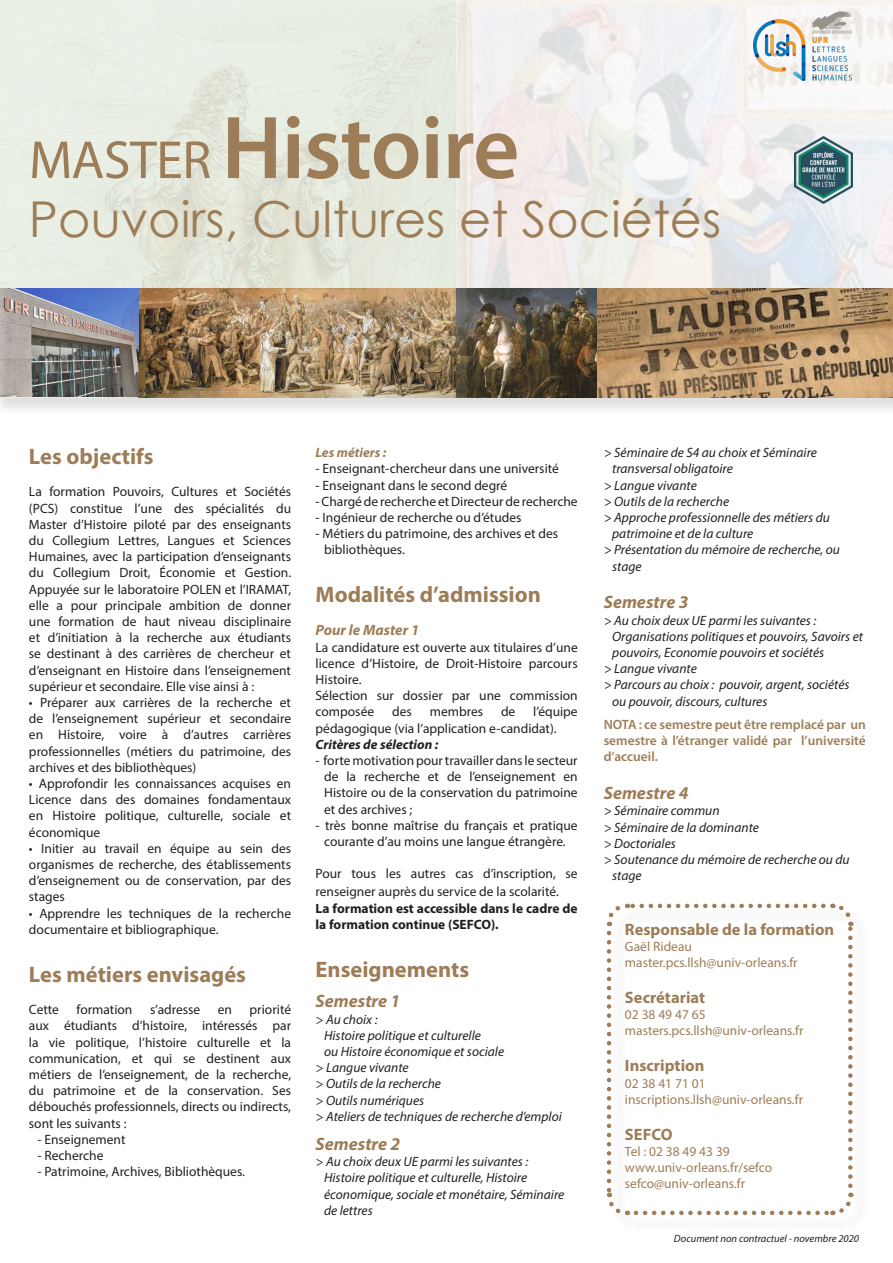
<style>
.page{position:relative;width:893px;height:1263px;background:#fff}
.page>*{position:absolute;margin:0;border:0;box-sizing:border-box;transform-origin:0 0}
.t1{font:600 90px "Myriad Pro";letter-spacing:-.01em;color:#9d7d57}
.t2{font:49.5px "Century Gothic";color:#9d7d57}
.t3{font:700 22.5px "Myriad Pro";color:#9d7d57}
.t4{font:italic 700 18px "Myriad Pro";color:#9d7d57}
.t5{font:700 16.5px "Myriad Pro";color:#9d7d57}
.t6{font:italic 700 15px "Myriad Pro";color:#9d7d57}
.t7{font:13.5px/16.2px "Myriad Pro";color:#231f20;text-align:justify}
.t8{font:italic 13.5px/16.2px "Myriad Pro";color:#231f20}
.t9{font:13.5px "Myriad Pro";color:#9d7d57}
.t10{font:600 13.5px/16.2px "Myriad Pro";color:#9d7d57;text-align:justify}
.t11{font:700 13.5px/16.2px "Myriad Pro";color:#231f20}
.t12{font:italic 700 13.5px "Myriad Pro";color:#231f20}
.t13{font:italic 700 13.5px "Myriad Pro";color:#9d7d57}
.t14{font:italic 10.5px "Myriad Pro";color:#231f20}
.s1{font-weight:400;font-size:54px}
</style>
<div class="page">
<div style="left:0;top:0;width:893px;height:416px;background:#231f20;opacity:.14"></div>
<img style="left:456px;top:0;width:437px;height:288px">
<img style="left:466px;top:288px;width:131px;height:109px">
<img style="left:597px;top:288px;width:296px;height:109px">
<img style="left:0;top:1px;width:466px;height:396px">
<svg style="left:606px;top:933px;width:22px;height:283px"></svg>
<svg style="left:636px;top:1193px;width:218px;height:23px"></svg>
<svg style="left:832px;top:903px;width:22px;height:283px"></svg>
<svg style="left:606px;top:903px;width:217px;height:23px"></svg>
<img style="left:753px;top:11px;width:98px;height:70px">
<img style="left:794px;top:136px;width:59px;height:68px">
<p class="t1" style="left:29px;top:91px;width:492px"><span class="s1">MASTER</span> Histoire</p>
<p class="t2" style="left:29px;top:185px;width:694px">Pouvoirs, Cultures et Sociétés</p>
<p class="t3" style="left:29px;top:442px;width:126px">Les objectifs</p>
<p class="t7" style="left:29px;top:483px;width:264px">La formation Pouvoirs, Cultures et Sociétés (PCS) constitue l’une des spécialités du Master d’Histoire piloté par des enseignants du Collegium Lettres, Langues et Sciences Humaines, avec la participation d’enseignants du Collegium Droit, Économie et Gestion.<br>Appuyée sur le laboratoire POLEN et l’IRAMAT, elle a pour principale ambition de donner une formation de haut niveau disciplinaire et d’initiation à la recherche aux étudiants se destinant à des carrières de chercheur et d’enseignant en Histoire dans l’enseignement supérieur et secondaire. Elle vise ainsi à :</p>
<p class="t7" style="left:29px;top:694px;width:264px">• Préparer aux carrières de la recherche et de l’enseignement supérieur et secondaire en Histoire, voire à d’autres carrières professionnelles (métiers du patrimoine, des archives et des bibliothèques)</p>
<p class="t7" style="left:29px;top:775px;width:264px">• Approfondir les connaissances acquises en Licence dans des domaines fondamentaux en Histoire politique, culturelle, sociale et économique</p>
<p class="t7" style="left:29px;top:840px;width:264px">• Initier au travail en équipe au sein des organismes de recherche, des établissements d’enseignement ou de conservation, par des stages</p>
<p class="t7" style="left:29px;top:905px;width:264px">• Apprendre les techniques de la recherche documentaire et bibliographique.</p>
<p class="t3" style="left:29px;top:959px;width:219px">Les métiers envisagés</p>
<p class="t7" style="left:29px;top:1001px;width:32px">Cette</p>
<p class="t7" style="left:77px;top:1001px;width:57px">formation</p>
<p class="t7" style="left:150px;top:1001px;width:52px">s’adresse</p>
<p class="t7" style="left:218px;top:1001px;width:16px">en</p>
<p class="t7" style="left:29px;top:1001px;width:264px;text-indent:221px">priorité aux étudiants d’histoire, intéressés par la vie politique, l’histoire culturelle et la communication, et qui se destinent aux métiers de l’enseignement, de la recherche, du patrimoine et de la conservation. Ses débouchés professionnels, directs ou indirects, sont les suivants :</p>
<p class="t7" style="left:37px;top:1131px;width:90px">- Enseignement</p>
<p class="t7" style="left:37px;top:1147px;width:67px">- Recherche</p>
<p class="t7" style="left:37px;top:1163px;width:209px">- Patrimoine, Archives, Bibliothèques.</p>
<p class="t13" style="left:316px;top:444px;width:72px">Les métiers :</p>
<p class="t7" style="left:316px;top:460px;width:245px">- Enseignant-chercheur dans une université</p>
<p class="t7" style="left:316px;top:477px;width:193px">- Enseignant dans le second degré</p>
<p class="t7" style="left:316px;top:493px;width:264px">- Chargé de recherche et Directeur de recherche</p>
<p class="t7" style="left:316px;top:509px;width:207px">- Ingénieur de recherche ou d’études</p>
<p class="t7" style="left:324px;top:525px;width:236px;text-indent:-9px">- Métiers du patrimoine, des archives et des bibliothèques.</p>
<p class="t3" style="left:316px;top:580px;width:227px">Modalités d’admission</p>
<p class="t6" style="left:316px;top:621px;width:105px">Pour le Master 1</p>
<p class="t7" style="left:316px;top:639px;width:264px">La candidature est ouverte aux titulaires d’une licence d’Histoire, de Droit-Histoire parcours Histoire.</p>
<p class="t7" style="left:316px;top:687px;width:264px">Sélection sur dossier par une commission composée</p>
<p class="t7" style="left:316px;top:703px;width:264px;text-indent:218px">l’équipe pédagogique (via l’application e-candidat).</p>
<p class="t12" style="left:316px;top:735px;width:124px">Critères de sélection :</p>
<p class="t7" style="left:324px;top:752px;width:255px;text-indent:-9px">- forte motivation pour travailler dans le secteur de la recherche et de l’enseignement en Histoire ou de la conservation du patrimoine et des archives ;</p>
<p class="t7" style="left:316px;top:817px;width:264px;text-align:center">- très bonne maîtrise du français et pratique courante d’au moins une langue étrangère.</p>
<p class="t7" style="left:316px;top:865px;width:264px;line-height:18px">Pour tous les autres cas d’inscription, se renseigner auprès du service de la scolarité.</p>
<p class="t11" style="left:316px;top:899px;width:264px">La formation est accessible dans le cadre de la formation continue (SEFCO).</p>
<p class="t3" style="left:316px;top:954px;width:155px">Enseignements</p>
<p class="t4" style="left:316px;top:990px;width:86px">Semestre 1</p>
<p class="t8" style="left:316px;top:1011px;width:63px">&gt; Au choix :</p>
<p class="t8" style="left:324px;top:1027px;width:158px">Histoire politique et culturelle</p>
<p class="t8" style="left:324px;top:1043px;width:182px">ou Histoire économique et sociale</p>
<p class="t8" style="left:316px;top:1059px;width:95px">&gt; Langue vivante</p>
<p class="t8" style="left:316px;top:1075px;width:127px">&gt; Outils de la recherche</p>
<p class="t8" style="left:316px;top:1092px;width:110px">&gt; Outils numériques</p>
<p class="t8" style="left:316px;top:1108px;width:248px">&gt; Ateliers de techniques de recherche d’emploi</p>
<p class="t4" style="left:316px;top:1132px;width:86px">Semestre 2</p>
<p class="t8" style="left:316px;top:1153px;width:214px">&gt; Au choix deux UE parmi les suivantes :</p>
<p class="t8" style="left:324px;top:1169px;width:242px">Histoire politique et culturelle, Histoire économique, sociale et monétaire, Séminaire de lettres</p>
<p class="t7" style="left:392px;top:703px;width:21px">des</p>
<p class="t7" style="left:430px;top:703px;width:55px">membres</p>
<p class="t7" style="left:501px;top:703px;width:16px">de</p>
<p class="t8" style="left:612px;top:444px;width:206px;text-indent:-9px">&gt; Séminaire de S4 au choix et Séminaire transversal obligatoire</p>
<p class="t8" style="left:604px;top:477px;width:95px">&gt; Langue vivante</p>
<p class="t8" style="left:604px;top:493px;width:127px">&gt; Outils de la recherche</p>
<p class="t8" style="left:612px;top:509px;width:219px;text-indent:-9px">&gt; Approche professionnelle des métiers du patrimoine et de la culture</p>
<p class="t8" style="left:612px;top:541px;width:229px;text-indent:-9px">&gt; Présentation du mémoire de recherche, ou stage</p>
<p class="t4" style="left:604px;top:591px;width:86px">Semestre 3</p>
<p class="t8" style="left:604px;top:612px;width:214px">&gt; Au choix deux UE parmi les suivantes :</p>
<p class="t8" style="left:612px;top:628px;width:252px">Organisations politiques et pouvoirs, Savoirs et pouvoirs, Economie pouvoirs et sociétés</p>
<p class="t8" style="left:604px;top:660px;width:95px">&gt; Langue vivante</p>
<p class="t8" style="left:612px;top:676px;width:239px;text-indent:-9px">&gt; Parcours au choix : pouvoir, argent, sociétés ou pouvoir, discours, cultures</p>
<p class="t10" style="left:604px;top:716px;width:264px">NOTA : ce semestre peut être remplacé par un semestre à l’étranger validé par l’université d’accueil.</p>
<p class="t4" style="left:604px;top:781px;width:86px">Semestre 4</p>
<p class="t8" style="left:604px;top:802px;width:117px">&gt; Séminaire commun</p>
<p class="t8" style="left:604px;top:819px;width:157px">&gt; Séminaire de la dominante</p>
<p class="t8" style="left:604px;top:835px;width:74px">&gt; Doctoriales</p>
<p class="t8" style="left:612px;top:851px;width:239px;text-indent:-9px">&gt; Soutenance du mémoire de recherche ou du stage</p>
<p class="t5" style="left:625px;top:918px;width:211px">Responsable de la formation</p>
<p class="t9" style="left:625px;top:938px;width:69px">Gaël Rideau</p>
<p class="t9" style="left:625px;top:954px;width:174px">master.pcs.llsh@univ-orleans.fr</p>
<p class="t5" style="left:625px;top:987px;width:82px">Secrétariat</p>
<p class="t9" style="left:625px;top:1006px;width:82px">02 38 49 47 65</p>
<p class="t9" style="left:625px;top:1022px;width:180px">masters.pcs.llsh@univ-orleans.fr</p>
<p class="t5" style="left:625px;top:1055px;width:81px">Inscription</p>
<p class="t9" style="left:625px;top:1075px;width:82px">02 38 41 71 01</p>
<p class="t9" style="left:625px;top:1091px;width:180px">inscriptions.llsh@univ-orleans.fr</p>
<p class="t5" style="left:625px;top:1123px;width:49px">SEFCO</p>
<p class="t9" style="left:625px;top:1143px;width:106px">Tel : 02 38 49 43 39</p>
<p class="t9" style="left:625px;top:1159px;width:149px">www.univ-orleans.fr/sefco</p>
<p class="t9" style="left:625px;top:1175px;width:122px">sefco@univ-orleans.fr</p>
<p class="t14" style="left:674px;top:1232px;width:187px">Document non contractuel - novembre 2020</p>
</div>
